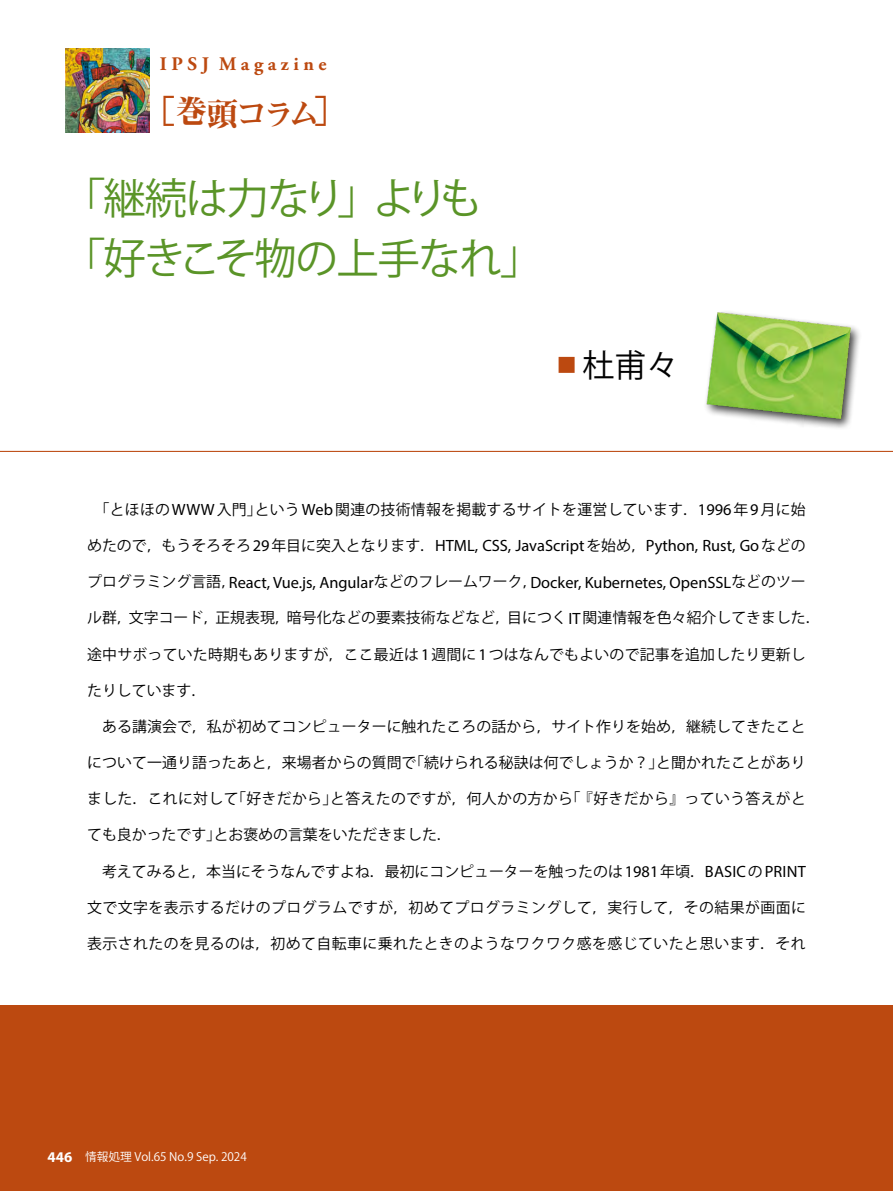
<style>
.page{position:relative;width:893px;height:1191px;background:#fff}
.page>*{position:absolute;margin:0;border:0;box-sizing:border-box;transform-origin:0 0}
.t1{font:42.45px "Koz Go Pro";letter-spacing:-.04em;color:#5a9427}
.t2{font:31.95px "Midashi Min Pro MA31";letter-spacing:-.115em;color:#bc4910}
.t3{font:31.95px "Koz Go Pro";color:#000}
.t4{font:700 19.2px "Adobe Garamond Pro";color:#bc4910}
.巻頭コラム本文{font:16.35px "Myriad Pro";color:#000}
.巻頭コラム本文-2{font:14.85px "Koz Go Pro";letter-spacing:.015em;color:#000}
.t5{font:11.7px "Koz Go Pro";color:#fff}
.s1{font-family:"Futo Go B101 Pro";font-weight:700;color:#bc4910}
.s2{font-family:"Myriad Pro";font-size:16.35px}
.s3{font-family:"Koz Go Pro";font-size:14.85px}
.s4{font-family:"Myriad Pro";font-weight:700;font-size:14.85px}
</style>
<div class="page">
<div style="left:0;top:1005px;width:893px;height:186px;background:#bc4910"></div>
<img style="left:66px;top:49px;width:83px;height:83px">
<hr style="left:0;top:451px;width:893px;height:1px;background:#bc4910">
<img style="left:706px;top:312px;width:154px;height:116px">
<p class="t4" style="left:160px;top:53px;width:168px">I P S J M a g a z i n e</p>
<h2 class="t2" style="left:144px;top:89px;width:204px">［巻頭コラム］</h2>
<p class="t1" style="left:63px;top:171px;width:421px">「継続は力なり」よりも</p>
<p class="t1" style="left:63px;top:230px;width:481px">「好きこそ物の上手なれ」</p>
<p class="t3" style="left:551px;top:345px;width:129px"><span class="s1">▪</span>杜甫々</p>
<p class="巻頭コラム本文-2" style="left:87px;top:500px;width:720px">　「とほほの<span class="s2">WWW</span>入門」という<span class="s2">Web</span>関連の技術情報を掲載するサイトを運営しています．<span class="s2">1996</span>年<span class="s2">9</span>月に始</p>
<p class="巻頭コラム本文" style="left:87px;top:536px;width:720px"><span class="s3">めたので，もうそろそろ</span>29<span class="s3">年目に突入となります．</span>HTML, CSS, JavaScript<span class="s3">を始め，</span>Python, Rust, Go<span class="s3">などの</span></p>
<p class="巻頭コラム本文" style="left:87px;top:572px;width:720px"><span class="s3">プログラミング言語，</span>React, Vue.js, Angular<span class="s3">などのフレームワーク，</span>Docker, Kubernetes, OpenSSL<span class="s3">などのツー</span></p>
<p class="巻頭コラム本文-2" style="left:87px;top:608px;width:735px">ル群，文字コード，正規表現，暗号化などの要素技術などなど，目につく<span class="s2">IT</span>関連情報を色々紹介してきました．</p>
<p class="巻頭コラム本文-2" style="left:87px;top:644px;width:720px">途中サボっていた時期もありますが，ここ最近は<span class="s2">1</span>週間に<span class="s2">1</span>つはなんでもよいので記事を追加したり更新し</p>
<p class="巻頭コラム本文-2" style="left:87px;top:680px;width:121px">たりしています．</p>
<p class="巻頭コラム本文-2" style="left:87px;top:717px;width:720px">　ある講演会で，私が初めてコンピューターに触れたころの話から，サイト作りを始め，継続してきたこと</p>
<p class="巻頭コラム本文-2" style="left:87px;top:753px;width:720px">について一通り語ったあと，来場者からの質問で「続けられる秘訣は何でしょうか？」と聞かれたことがあり</p>
<p class="巻頭コラム本文-2" style="left:87px;top:789px;width:720px">ました．これに対して「好きだから」と答えたのですが，何人かの方から「『好きだから』っていう答えがと</p>
<p class="巻頭コラム本文-2" style="left:87px;top:825px;width:366px">ても良かったです」とお褒めの言葉をいただきました．</p>
<p class="巻頭コラム本文-2" style="left:87px;top:861px;width:720px">　考えてみると，本当にそうなんですよね．最初にコンピューターを触ったのは<span class="s2">1981</span>年頃．<span class="s2">BASIC</span>の<span class="s2">PRINT</span></p>
<p class="巻頭コラム本文-2" style="left:87px;top:897px;width:720px">文で文字を表示するだけのプログラムですが，初めてプログラミングして，実行して，その結果が画面に</p>
<p class="巻頭コラム本文-2" style="left:87px;top:933px;width:720px">表示されたのを見るのは，初めて自転車に乗れたときのようなワクワク感を感じていたと思います．それ</p>
<p class="t5" style="left:48px;top:1149px;width:201px"><span class="s4">446</span> 情報処理 Vol.65 No.9 Sep. 2024</p>
</div>
